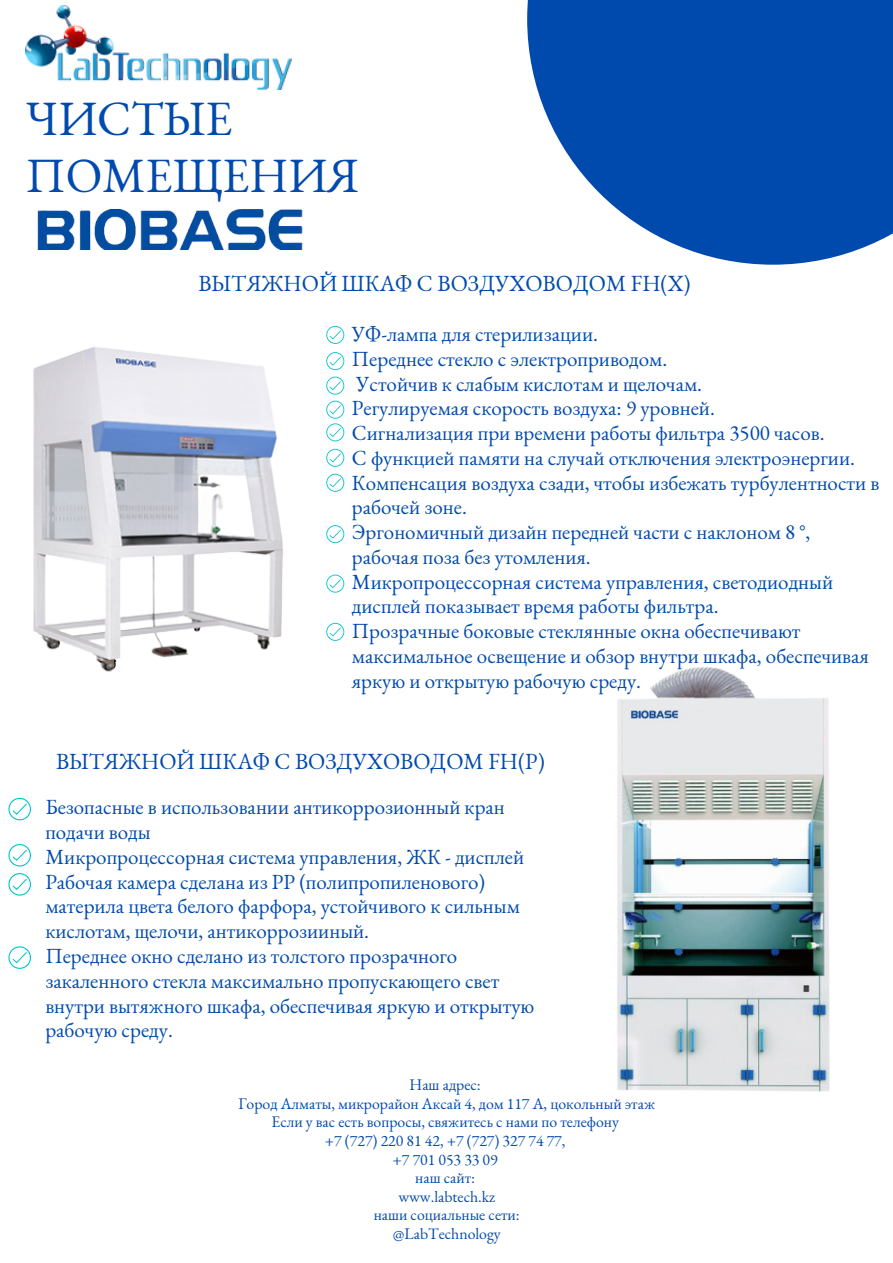
<style>
.page{position:relative;width:893px;height:1263px;background:#fff}
.page>*{position:absolute;margin:0;border:0;box-sizing:border-box;transform-origin:0 0}
.t1{font:48px/57.4px "EB Garamond";color:#004aad}
.t2{font:22.5px "EB Garamond";color:#004aad}
.t3{font:21px/24.8px "EB Garamond";color:#004aad}
.t4{font:15.75px "EB Garamond";color:#004aad}
</style>
<div class="page">
<svg style="left:527px;top:0;width:366px;height:265px;fill:#004aad"></svg>
<img style="left:26px;top:5px;width:265px;height:84px">
<img style="left:37px;top:209px;width:266px;height:41px">
<svg style="left:326px;top:326px;width:18px;height:18px"></svg>
<svg style="left:8px;top:798px;width:23px;height:22px"></svg>
<svg style="left:8px;top:844px;width:23px;height:22px"></svg>
<svg style="left:8px;top:873px;width:23px;height:22px"></svg>
<svg style="left:8px;top:946px;width:23px;height:23px"></svg>
<img style="left:33px;top:347px;width:250px;height:325px">
<svg style="left:326px;top:352px;width:18px;height:18px"></svg>
<svg style="left:326px;top:377px;width:18px;height:18px"></svg>
<svg style="left:326px;top:401px;width:18px;height:40px"></svg>
<svg style="left:326px;top:449px;width:18px;height:18px"></svg>
<svg style="left:326px;top:474px;width:18px;height:18px"></svg>
<svg style="left:326px;top:525px;width:18px;height:18px"></svg>
<svg style="left:326px;top:575px;width:18px;height:18px"></svg>
<svg style="left:326px;top:623px;width:18px;height:18px"></svg>
<img style="left:617px;top:667px;width:213px;height:425px">
<p class="t1" style="left:26px;top:89px;width:335px">ЧИСТЫЕ<br>ПОМЕЩЕНИЯ</p>
<p class="t2" style="left:198px;top:268px;width:494px">ВЫТЯЖНОЙ ШКАФ С ВОЗДУХОВОДОМ FH(Х)</p>
<p class="t3" style="left:352px;top:321px;width:247px">УФ-лампа для стерилизации.</p>
<p class="t3" style="left:352px;top:346px;width:317px">Переднее стекло с электроприводом.</p>
<p class="t3" style="left:356px;top:371px;width:347px">Устойчив к слабым кислотам и щелочам.</p>
<p class="t3" style="left:352px;top:395px;width:364px">Регулируемая скорость воздуха: 9 уровней.</p>
<p class="t3" style="left:352px;top:420px;width:474px">Сигнализация при времени работы фильтра 3500 часов.</p>
<p class="t3" style="left:352px;top:445px;width:504px">С функцией памяти на случай отключения электроэнергии.</p>
<p class="t3" style="left:352px;top:470px;width:529px">Компенсация воздуха сзади, чтобы избежать турбулентности в рабочей зоне.</p>
<p class="t3" style="left:352px;top:519px;width:460px">Эргономичный дизайн передней части с наклоном 8 °, рабочая поза без утомления.</p>
<p class="t3" style="left:352px;top:569px;width:483px">Микропроцессорная система управления, светодиодный дисплей показывает время работы фильтра.</p>
<p class="t3" style="left:352px;top:618px;width:518px">Прозрачные боковые стеклянные окна обеспечивают максимальное освещение и обзор внутри шкафа, обеспечивая яркую и открытую рабочую среду.</p>
<p class="t2" style="left:56px;top:746px;width:490px">ВЫТЯЖНОЙ ШКАФ С ВОЗДУХОВОДОМ FH(Р)</p>
<p class="t3" style="left:45px;top:794px;width:461px">Безопасные в использовании антикоррозионный кран подачи воды</p>
<p class="t3" style="left:45px;top:844px;width:480px">Микропроцессорная система управления, ЖК - дисплей</p>
<p class="t3" style="left:45px;top:869px;width:476px">Рабочая камера сделана из PP (полипропиленового) материла цвета белого фарфора, устойчивого к сильным кислотам, щелочи, антикоррозииный.</p>
<p class="t3" style="left:45px;top:943px;width:490px">Переднее окно сделано из толстого прозрачного закаленного стекла максимально пропускающего свет внутри вытяжного шкафа, обеспечивая яркую и открытую рабочую среду.</p>
<p class="t4" style="left:409px;top:1074px;width:73px">Наш адрес:</p>
<p class="t4" style="left:238px;top:1093px;width:418px">Город Алматы, микрорайон Аксай 4, дом 117 А, цокольный этаж</p>
<p class="t4" style="left:271px;top:1111px;width:349px">Если у вас есть вопросы, свяжитесь с нами по телефону</p>
<p class="t4" style="left:325px;top:1130px;width:242px">+7 (727) 220 81 42, +7 (727) 327 74 77,</p>
<p class="t4" style="left:393px;top:1149px;width:107px">+7 701 053 33 09</p>
<p class="t4" style="left:415px;top:1167px;width:61px">наш сайт:</p>
<p class="t4" style="left:398px;top:1186px;width:98px">www.labtech.kz</p>
<p class="t4" style="left:374px;top:1204px;width:148px">наши социальные сети:</p>
<p class="t4" style="left:393px;top:1223px;width:110px">@LabTechnology</p>
</div>
